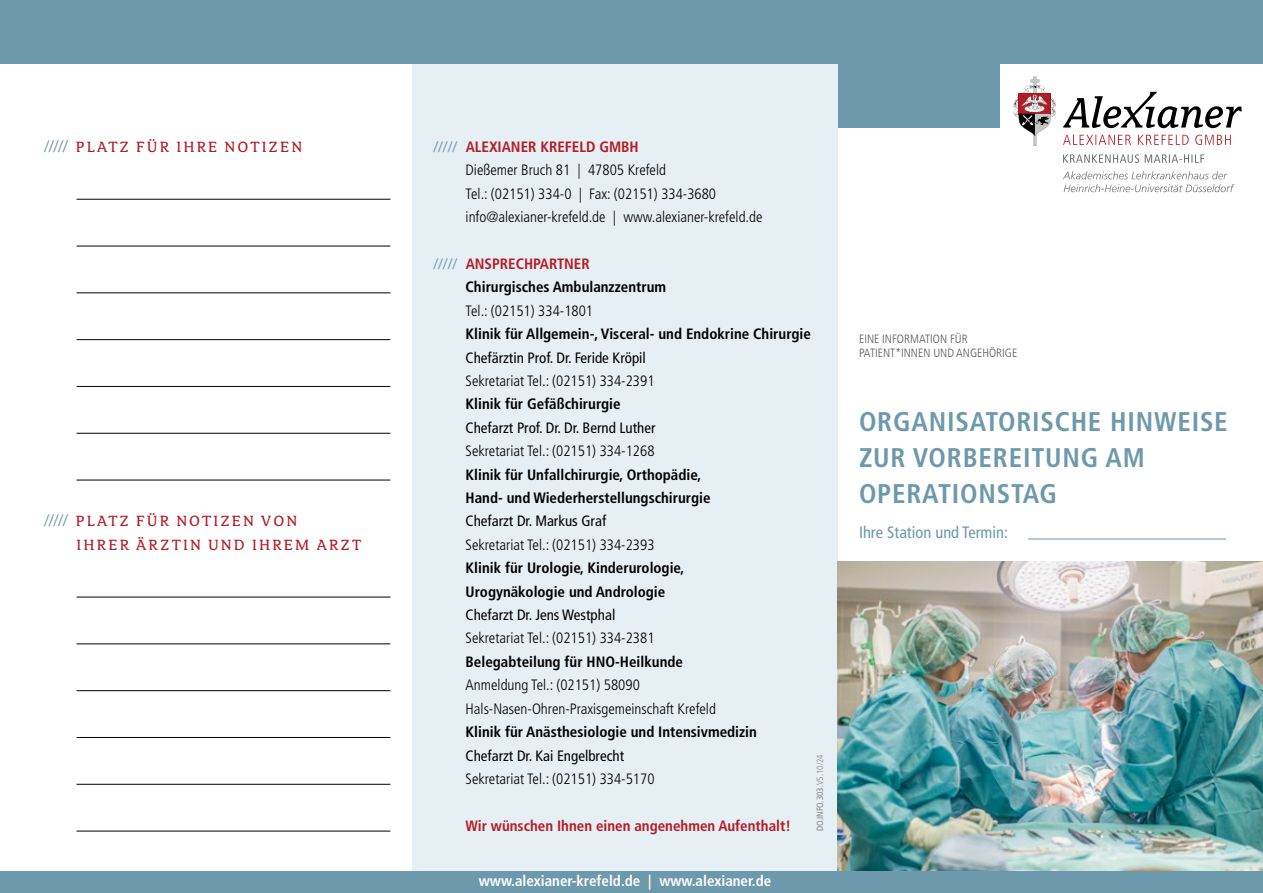
<style>
.page{position:relative;width:1263px;height:893px;background:#fff}
.page>*{position:absolute;margin:0;border:0;box-sizing:border-box;transform-origin:0 0}
.t1{font:700 condensed 27px/36px "Frutiger LT Std";letter-spacing:.03em;color:#6d99ac}
.t2{font:16.5px/23.4px "Avance OT";letter-spacing:.13em;color:#b21c27}
.t3{font:condensed 16.5px "Frutiger LT Std";color:#6d99ac}
.t4{font:300 condensed 15px/23.4px "Frutiger LT Std";color:#000}
.t5{font:700 condensed 15px/23.4px "Frutiger LT Std";color:#000}
.t6{font:condensed 15px "Frutiger LT Std";color:#000}
.t7{font:700 condensed 15px "Frutiger LT Std";color:#b21c27}
.t8{font:700 condensed 15px "Frutiger LT Std";color:#fff}
.t9{font:300 condensed 12px/14.4px "Frutiger LT Std";color:#555756}
.t10{font:condensed 9px "Frutiger LT Std";color:#878988}
.s1{font-family:"Frutiger LT Std";font-weight:300;color:#6d99ac}
.s2{font-stretch:normal;color:#6d99ac}
.s3{font-weight:700;color:#b21c27}
.s4{font-weight:300;font-stretch:normal;color:#6d99ac}
.s5{color:#b21c27}
.s6{font-weight:300}
</style>
<div class="page">
<div style="left:412px;top:0;width:426px;height:893px;background:#e6eff3"></div>
<div style="left:838px;top:64px;width:161px;height:64px;background:#6d99ac"></div>
<img style="left:838px;top:561px;width:425px;height:311px">
<div style="left:0;top:0;width:1263px;height:64px;background:#6d99ac"></div>
<div style="left:0;top:872px;width:1263px;height:21px;background:#6d99ac"></div>
<hr style="left:77px;top:199px;width:313px;height:1px;background:#000">
<hr style="left:77px;top:246px;width:313px;height:1px;background:#000">
<hr style="left:77px;top:292px;width:313px;height:1px;background:#000">
<hr style="left:77px;top:339px;width:313px;height:1px;background:#000">
<hr style="left:77px;top:386px;width:313px;height:1px;background:#000">
<hr style="left:77px;top:433px;width:313px;height:1px;background:#000">
<hr style="left:77px;top:480px;width:313px;height:1px;background:#000">
<hr style="left:77px;top:597px;width:313px;height:1px;background:#000">
<hr style="left:77px;top:643px;width:313px;height:1px;background:#000">
<hr style="left:77px;top:690px;width:313px;height:1px;background:#000">
<hr style="left:77px;top:737px;width:313px;height:1px;background:#000">
<hr style="left:77px;top:784px;width:313px;height:1px;background:#000">
<hr style="left:77px;top:831px;width:313px;height:1px;background:#000">
<svg style="left:1013px;top:76px;width:43px;height:70px"></svg>
<svg style="left:1063px;top:171px;width:171px;height:21px"></svg>
<svg style="left:1063px;top:154px;width:141px;height:9px"></svg>
<svg style="left:1063px;top:135px;width:168px;height:10px"></svg>
<svg style="left:1063px;top:92px;width:179px;height:36px"></svg>
<hr style="left:1028px;top:539px;width:198px;height:1px;background:#6d99ac">
<p class="t2" style="left:45px;top:136px;width:259px"><span class="s1">/////</span> PLATZ FÜR IHRE NOTIZEN</p>
<p class="t2" style="left:77px;top:510px;width:286px;text-indent:-32px"><span class="s1">/////</span> PLATZ FÜR NOTIZEN VON<br>IHRER ÄRZTIN UND IHREM ARZT</p>
<p class="t4" style="left:466px;top:135px;width:298px;text-indent:-32px"><span class="s2">/////</span> <span class="s3">ALEXIANER KREFELD GMBH<br></span>Dießemer Bruch 81 | 47805 Krefeld<br>Tel.: (02151) 334-0 | Fax: (02151) 334-3680 info@alexianer-krefeld.de | www.alexianer-krefeld.de</p>
<p class="t5" style="left:466px;top:252px;width:202px;text-indent:-32px"><span class="s4">/////</span> <span class="s5">ANSPRECHPARTNER<br></span>Chirurgisches Ambulanzzentrum</p>
<p class="t4" style="left:466px;top:299px;width:129px">Tel.: (02151) 334-1801</p>
<p class="t5" style="left:466px;top:322px;width:347px">Klinik für Allgemein-, Visceral- und Endokrine Chirurgie</p>
<p class="t6" style="left:466px;top:349px;width:182px">Chefärztin Prof. Dr. Feride Kröpil</p>
<p class="t4" style="left:466px;top:369px;width:190px">Sekretariat Tel.: (02151) 334-2391</p>
<p class="t5" style="left:466px;top:393px;width:156px">Klinik für Gefäßchirurgie</p>
<p class="t6" style="left:466px;top:419px;width:191px">Chefarzt Prof. Dr. Dr. Bernd Luther</p>
<p class="t4" style="left:466px;top:440px;width:190px">Sekretariat Tel.: (02151) 334-1268</p>
<p class="t5" style="left:466px;top:463px;width:246px">Klinik für Unfallchirurgie, Orthopädie,<br>Hand- und Wiederherstellungschirurgie</p>
<p class="t6" style="left:466px;top:513px;width:142px">Chefarzt Dr. Markus Graf</p>
<p class="t4" style="left:466px;top:533px;width:190px">Sekretariat Tel.: (02151) 334-2393</p>
<p class="t5" style="left:466px;top:556px;width:220px">Klinik für Urologie, Kinderurologie,<br>Urogynäkologie und Andrologie</p>
<p class="t6" style="left:466px;top:606px;width:151px">Chefarzt Dr. Jens Westphal</p>
<p class="t4" style="left:466px;top:627px;width:190px">Sekretariat Tel.: (02151) 334-2381</p>
<p class="t5" style="left:466px;top:650px;width:219px">Belegabteilung für HNO-Heilkunde</p>
<p class="t4" style="left:466px;top:674px;width:252px">Anmeldung Tel.: (02151) 58090<br>Hals-Nasen-Ohren-Praxisgemeinschaft Krefeld</p>
<p class="t5" style="left:466px;top:720px;width:293px">Klinik für Anästhesiologie und Intensivmedizin</p>
<p class="t6" style="left:466px;top:747px;width:160px">Chefarzt Dr. Kai Engelbrecht</p>
<p class="t4" style="left:466px;top:767px;width:190px">Sekretariat Tel.: (02151) 334-5170</p>
<p class="t7" style="left:466px;top:817px;width:327px">Wir wünschen Ihnen einen angenehmen Aufenthalt!</p>
<p class="t10" style="left:815px;top:831px;width:78px;rotate:-90deg">DO.INFO.303<span class="s6">.V5.10/24</span></p>
<p class="t8" style="left:479px;top:872px;width:294px">www.alexianer-krefeld.de | www.alexianer.de</p>
<p class="t9" style="left:859px;top:332px;width:160px">EINE INFORMATION FÜR<br>PATIENT*INNEN UND ANGEHÖRIGE</p>
<h1 class="t1" style="left:859px;top:404px;width:370px">ORGANISATORISCHE HINWEISE<br>ZUR VORBEREITUNG AM<br>OPERATIONSTAG</h1>
<p class="t3" style="left:859px;top:523px;width:151px">Ihre Station und Termin:</p>
</div>
